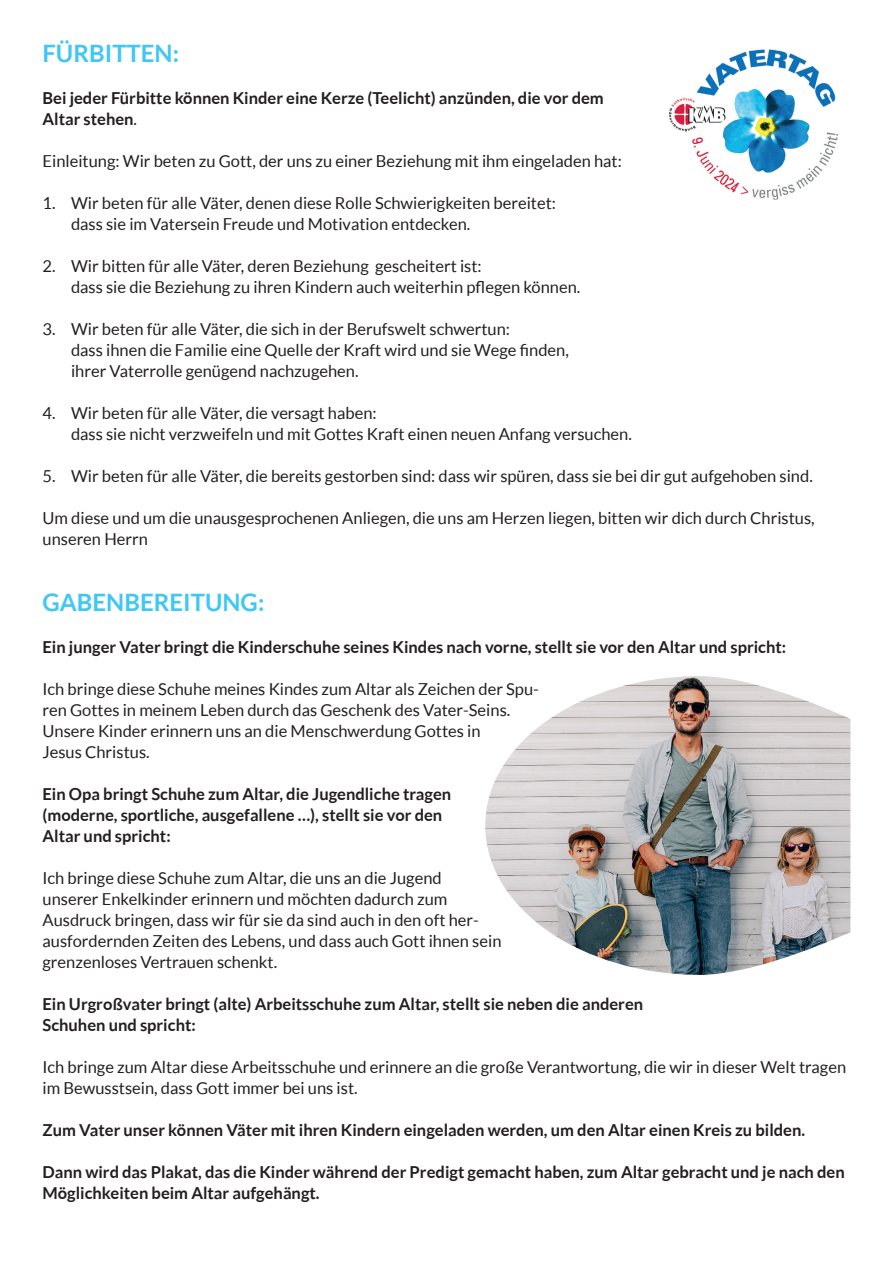
<style>
.page{position:relative;width:893px;height:1263px;background:#fff}
.page>*{position:absolute;margin:0;border:0;box-sizing:border-box;transform-origin:0 0}
.t1{font:700 24px "Lato";color:#40c7f4}
.t2{font:16.5px/21px "Lato";color:#231f20}
.t3{font:700 16.5px/21px "Lato";color:#231f20}
.s1{font-weight:400}
</style>
<div class="page">
<img style="left:669px;top:49px;width:169px;height:151px">
<img style="left:485px;top:676px;width:365px;height:299px">
<svg style="left:689px;top:130px;width:16px;height:14px"></svg>
<svg style="left:730px;top:180px;width:10px;height:12px"></svg>
<h1 class="t1" style="left:43px;top:39px;width:138px">FÜRBITTEN:</h1>
<p class="t3" style="left:43px;top:87px;width:563px">Bei jeder Fürbitte können Kinder eine Kerze (Teelicht) anzünden, die vor dem<br>Altar stehen<span class="s1">.</span></p>
<p class="t2" style="left:43px;top:150px;width:581px">Einleitung: Wir beten zu Gott, der uns zu einer Beziehung mit ihm eingeladen hat:</p>
<p class="t2" style="left:71px;top:192px;width:486px;text-indent:-28px">1. Wir beten für alle Väter, denen diese Rolle Schwierigkeiten bereitet: dass sie im Vatersein Freude und Motivation entdecken.</p>
<p class="t2" style="left:71px;top:255px;width:511px;text-indent:-28px">2. Wir bitten für alle Väter, deren Beziehung gescheitert ist:<br>dass sie die Beziehung zu ihren Kindern auch weiterhin pflegen können.</p>
<p class="t2" style="left:71px;top:318px;width:499px;text-indent:-28px">3. Wir beten für alle Väter, die sich in der Berufswelt schwertun:<br>dass ihnen die Familie eine Quelle der Kraft wird und sie Wege finden, ihrer Vaterrolle genügend nachzugehen.</p>
<p class="t2" style="left:71px;top:402px;width:562px;text-indent:-28px">4. Wir beten für alle Väter, die versagt haben:<br>dass sie nicht verzweifeln und mit Gottes Kraft einen neuen Anfang versuchen.</p>
<p class="t2" style="left:43px;top:465px;width:772px">5. Wir beten für alle Väter, die bereits gestorben sind: dass wir spüren, dass sie bei dir gut aufgehoben sind.</p>
<p class="t2" style="left:43px;top:507px;width:774px">Um diese und um die unausgesprochenen Anliegen, die uns am Herzen liegen, bitten wir dich durch Christus, unseren Herrn</p>
<h1 class="t1" style="left:43px;top:588px;width:223px">GABENBEREITUNG:</h1>
<p class="t3" style="left:43px;top:636px;width:745px">Ein junger Vater bringt die Kinderschuhe seines Kindes nach vorne, stellt sie vor den Altar und spricht:</p>
<p class="t2" style="left:43px;top:678px;width:498px">Ich bringe diese Schuhe meines Kindes zum Altar als Zeichen der Spu&shy;ren Gottes in meinem Leben durch das Geschenk des Vater-Seins.<br>Unsere Kinder erinnern uns an die Menschwerdung Gottes in<br>Jesus Christus.</p>
<p class="t3" style="left:43px;top:783px;width:410px">Ein Opa bringt Schuhe zum Altar, die Jugendliche tragen (moderne, sportliche, ausgefallene …), stellt sie vor den<br>Altar und spricht:</p>
<p class="t2" style="left:43px;top:867px;width:460px">Ich bringe diese Schuhe zum Altar, die uns an die Jugend unserer Enkelkinder erinnern und möchten dadurch zum Ausdruck bringen, dass wir für sie da sind auch in den oft her&shy;ausfordernden Zeiten des Lebens, und dass auch Gott ihnen sein grenzenloses Vertrauen schenkt.</p>
<p class="t3" style="left:43px;top:993px;width:602px">Ein Urgroßvater bringt (alte) Arbeitsschuhe zum Altar, stellt sie neben die anderen<br>Schuhen und spricht:</p>
<p class="t2" style="left:43px;top:1056px;width:805px">Ich bringe zum Altar diese Arbeitsschuhe und erinnere an die große Verantwortung, die wir in dieser Welt tragen im Bewusstsein, dass Gott immer bei uns ist.</p>
<p class="t3" style="left:43px;top:1119px;width:764px">Zum Vater unser können Väter mit ihren Kindern eingeladen werden, um den Altar einen Kreis zu bilden.</p>
<p class="t3" style="left:43px;top:1161px;width:804px">Dann wird das Plakat, das die Kinder während der Predigt gemacht haben, zum Altar gebracht und je nach den<br>Möglichkeiten beim Altar aufgehängt.</p>
</div>
